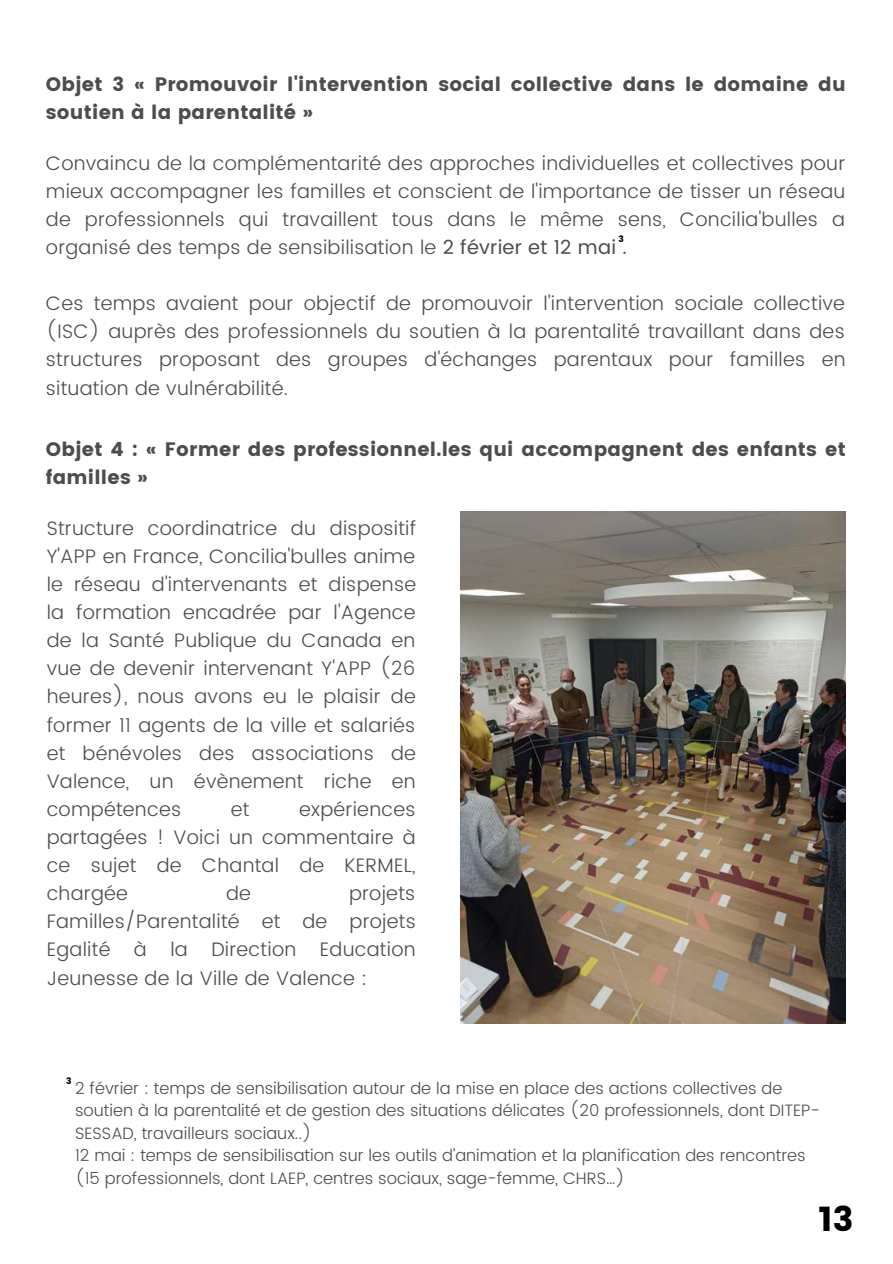
<style>
.page{position:relative;width:893px;height:1264px;background:#fff}
.page>*{position:absolute;margin:0;border:0;box-sizing:border-box;transform-origin:0 0}
.t1{font:34.35px "Poppins";color:#000}
.t2{font:300 19.5px/28px "Poppins";letter-spacing:.015em;color:#4d4d4d;text-align:justify}
.t3{font:19.5px/28px "Poppins";letter-spacing:.015em;color:#4d4d4d}
.t4{font:300 16.5px/22.5px "Poppins";color:#4d4d4d}
.t5{font:9px "Poppins";color:#000}
.s1{font-weight:400}
</style>
<div class="page">
<img style="left:461px;top:511px;width:384px;height:512px">
<p class="t3" style="left:46px;top:70px;width:801px">Objet 3 « Promouvoir l'intervention social collective dans le domaine du soutien à la parentalité »</p>
<p class="t2" style="left:46px;top:149px;width:800px">Convaincu de la complémentarité des approches individuelles et collectives pour mieux accompagner les familles et conscient de l'importance de tisser un réseau de professionnels qui travaillent tous dans le même sens, Concilia'bulles a organisé des temps de sensibilisation le <span class="s1">2 février et 12 mai .</span></p>
<p class="t2" style="left:46px;top:289px;width:801px">Ces temps avaient pour objectif de promouvoir l'intervention sociale collective (ISC) auprès des professionnels du soutien à la parentalité travaillant dans des structures proposant des groupes d'échanges parentaux pour familles en situation de vulnérabilité.</p>
<p class="t5" style="left:618px;top:234px;width:7px">3</p>
<p class="t3" style="left:46px;top:435px;width:801px">Objet 4 : « Former des professionnel.les qui accompagnent des enfants et familles »</p>
<p class="t2" style="left:47px;top:514px;width:371px">Structure coordinatrice du dispositif Y'APP en France, Concilia'bulles anime le réseau d'intervenants et dispense la formation encadrée par l'Agence de la Santé Publique du Canada en vue de devenir intervenant Y'APP (26 heures), nous avons eu le plaisir de former 11 agents de la ville et salariés et bénévoles des associations de Valence, un évènement riche en compétences</p>
<p class="t2" style="left:47px;top:795px;width:370px;text-indent:252px">expériences partagées ! Voici un commentaire à ce sujet de Chantal de KERMEL, chargée</p>
<p class="t2" style="left:231px;top:795px;width:20px">et</p>
<p class="t2" style="left:47px;top:879px;width:370px;text-indent:302px">projets Familles/Parentalité et de projets Egalité à la Direction Education Jeunesse de la Ville de Valence :</p>
<p class="t2" style="left:226px;top:879px;width:26px">de</p>
<p class="t5" style="left:66px;top:1075px;width:7px">3</p>
<p class="t4" style="left:75px;top:1076px;width:746px">2 février : temps de sensibilisation autour de la mise en place des actions collectives de soutien à la parentalité et de gestion des situations délicates (20 professionnels, dont DITEP-SESSAD, travailleurs sociaux..)<br>12 mai : temps de sensibilisation sur les outils d’animation et la planification des rencontres (15 professionnels, dont LAEP, centres sociaux, sage-femme, CHRS…)</p>
<h1 class="t1" style="left:818px;top:1198px;width:37px">13</h1>
</div>
